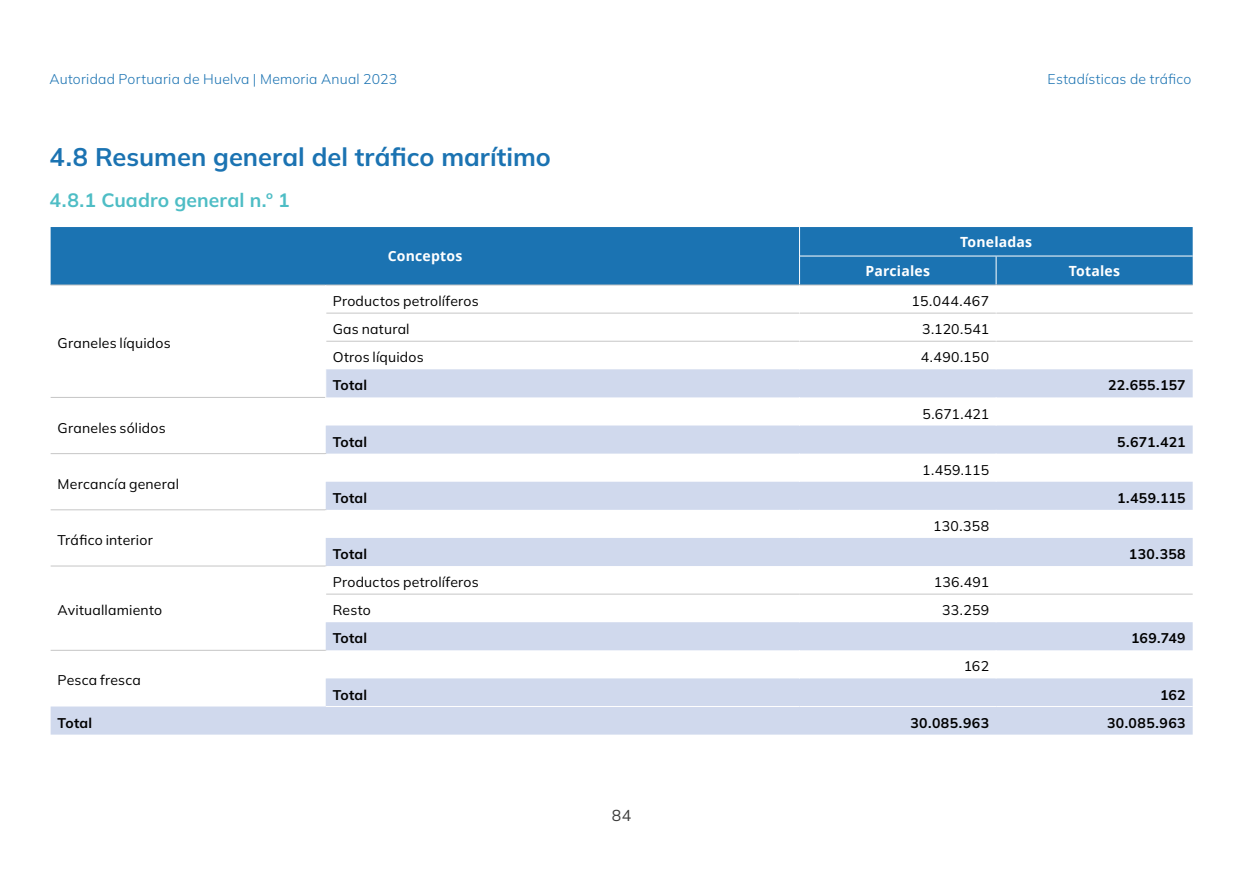
<style>
.page{position:relative;width:1241px;height:874px;background:#fff}
.page>*{position:absolute;margin:0;border:0;box-sizing:border-box;transform-origin:0 0}
.t1{font:700 25.38px "Mulish";color:#1b73b2}
.t2{font:700 19.25px "Mulish";letter-spacing:.005em;color:#4ebdc5}
.t3{font:15.75px "Mulish";color:#3c3c3b}
.t4{font:14px "Mulish";letter-spacing:.015em;color:#000}
.t5{font:700 14px "Mulish";letter-spacing:.015em;color:#000}
.t6{font:300 14px "Mulish";letter-spacing:.015em;color:#1b73b2}
.t7{font:700 14px "Open Sans";letter-spacing:.015em;color:#fff}
</style>
<div class="page">
<div style="left:51px;top:227px;width:1141px;height:57px;background:#1b73b2"></div>
<svg style="left:51px;top:369px;width:1141px;height:365px"></svg>
<hr style="left:799px;top:255px;width:196px;height:1px;background:#fff">
<hr style="left:995px;top:255px;width:197px;height:1px;background:#fff">
<hr style="left:51px;top:284px;width:275px;height:1px;background:#c6c6c6">
<hr style="left:326px;top:284px;width:473px;height:1px;background:#c6c6c6">
<hr style="left:799px;top:284px;width:196px;height:1px;background:#c6c6c6">
<hr style="left:995px;top:284px;width:197px;height:1px;background:#c6c6c6">
<hr style="left:326px;top:312px;width:473px;height:1px;background:#c6c6c6">
<hr style="left:799px;top:312px;width:196px;height:1px;background:#c6c6c6">
<hr style="left:995px;top:312px;width:197px;height:1px;background:#c6c6c6">
<hr style="left:326px;top:340px;width:473px;height:1px;background:#c6c6c6">
<hr style="left:799px;top:340px;width:196px;height:1px;background:#c6c6c6">
<hr style="left:995px;top:340px;width:197px;height:1px;background:#c6c6c6">
<svg style="left:799px;top:227px;width:1px;height:115px"></svg>
<svg style="left:995px;top:256px;width:1px;height:86px"></svg>
<hr style="left:51px;top:397px;width:274px;height:1px;background:#c6c6c6">
<svg style="left:325px;top:285px;width:1px;height:140px"></svg>
<svg style="left:799px;top:397px;width:1px;height:28px"></svg>
<svg style="left:995px;top:397px;width:1px;height:28px"></svg>
<hr style="left:51px;top:453px;width:275px;height:1px;background:#c6c6c6">
<svg style="left:325px;top:454px;width:1px;height:27px"></svg>
<svg style="left:799px;top:453px;width:1px;height:28px"></svg>
<svg style="left:995px;top:453px;width:1px;height:28px"></svg>
<hr style="left:51px;top:509px;width:275px;height:1px;background:#c6c6c6">
<svg style="left:325px;top:510px;width:1px;height:27px"></svg>
<svg style="left:799px;top:509px;width:1px;height:28px"></svg>
<svg style="left:995px;top:509px;width:1px;height:28px"></svg>
<hr style="left:51px;top:565px;width:275px;height:1px;background:#c6c6c6">
<svg style="left:325px;top:566px;width:1px;height:56px"></svg>
<svg style="left:799px;top:565px;width:1px;height:57px"></svg>
<svg style="left:995px;top:565px;width:1px;height:57px"></svg>
<hr style="left:326px;top:593px;width:473px;height:1px;background:#c6c6c6">
<hr style="left:799px;top:593px;width:196px;height:1px;background:#c6c6c6">
<hr style="left:995px;top:593px;width:197px;height:1px;background:#c6c6c6">
<hr style="left:51px;top:649px;width:275px;height:1px;background:#c6c6c6">
<svg style="left:325px;top:650px;width:1px;height:28px"></svg>
<svg style="left:799px;top:650px;width:1px;height:28px"></svg>
<svg style="left:995px;top:650px;width:1px;height:28px"></svg>
<hr style="left:326px;top:705px;width:473px;height:1px;background:#fff">
<hr style="left:799px;top:705px;width:196px;height:1px;background:#fff">
<hr style="left:995px;top:705px;width:197px;height:1px;background:#fff">
<p class="t6" style="left:50px;top:69px;width:349px">Autoridad Portuaria de Huelva | Memoria Anual 2023</p>
<p class="t6" style="left:1047px;top:69px;width:145px">Estadísticas de tráfico</p>
<h1 class="t1" style="left:50px;top:139px;width:502px">4.8 Resumen general del tráfico marítimo</h1>
<h2 class="t2" style="left:50px;top:186px;width:242px">4.8.1 Cuadro general n.º 1</h2>
<p class="t7" style="left:388px;top:246px;width:76px">Conceptos</p>
<p class="t7" style="left:959px;top:232px;width:74px">Toneladas</p>
<p class="t7" style="left:865px;top:261px;width:66px">Parciales</p>
<p class="t7" style="left:1068px;top:261px;width:53px">Totales</p>
<p class="t4" style="left:58px;top:333px;width:114px">Graneles líquidos</p>
<p class="t4" style="left:58px;top:418px;width:109px">Graneles sólidos</p>
<p class="t4" style="left:58px;top:474px;width:123px">Mercancía general</p>
<p class="t4" style="left:58px;top:530px;width:97px">Tráfico interior</p>
<p class="t4" style="left:58px;top:600px;width:106px">Avituallamiento</p>
<p class="t4" style="left:58px;top:670px;width:85px">Pesca fresca</p>
<p class="t4" style="left:333px;top:291px;width:147px">Productos petrolíferos</p>
<p class="t4" style="left:911px;top:291px;width:79px">15.044.467</p>
<p class="t4" style="left:333px;top:319px;width:78px">Gas natural</p>
<p class="t4" style="left:921px;top:319px;width:68px">3.120.541</p>
<p class="t4" style="left:333px;top:347px;width:92px">Otros líquidos</p>
<p class="t4" style="left:920px;top:347px;width:70px">4.490.150</p>
<p class="t5" style="left:333px;top:376px;width:36px">Total</p>
<p class="t5" style="left:1107px;top:376px;width:79px">22.655.157</p>
<p class="t4" style="left:922px;top:404px;width:68px">5.671.421</p>
<p class="t5" style="left:333px;top:432px;width:36px">Total</p>
<p class="t5" style="left:1116px;top:432px;width:70px">5.671.421</p>
<p class="t4" style="left:922px;top:460px;width:68px">1.459.115</p>
<p class="t5" style="left:333px;top:488px;width:36px">Total</p>
<p class="t5" style="left:1116px;top:488px;width:70px">1.459.115</p>
<p class="t4" style="left:932px;top:516px;width:58px">130.358</p>
<p class="t5" style="left:333px;top:544px;width:36px">Total</p>
<p class="t5" style="left:1128px;top:544px;width:58px">130.358</p>
<p class="t4" style="left:333px;top:572px;width:147px">Productos petrolíferos</p>
<p class="t4" style="left:933px;top:572px;width:57px">136.491</p>
<p class="t4" style="left:333px;top:600px;width:40px">Resto</p>
<p class="t4" style="left:942px;top:600px;width:48px">33.259</p>
<p class="t5" style="left:333px;top:628px;width:36px">Total</p>
<p class="t5" style="left:1130px;top:628px;width:56px">169.749</p>
<p class="t4" style="left:963px;top:656px;width:27px">162</p>
<p class="t5" style="left:333px;top:684px;width:36px">Total</p>
<p class="t5" style="left:1159px;top:684px;width:27px">162</p>
<p class="t5" style="left:58px;top:712px;width:36px">Total</p>
<p class="t5" style="left:910px;top:712px;width:80px">30.085.963</p>
<p class="t5" style="left:1106px;top:712px;width:80px">30.085.963</p>
<p class="t3" style="left:612px;top:804px;width:21px">84</p>
</div>
